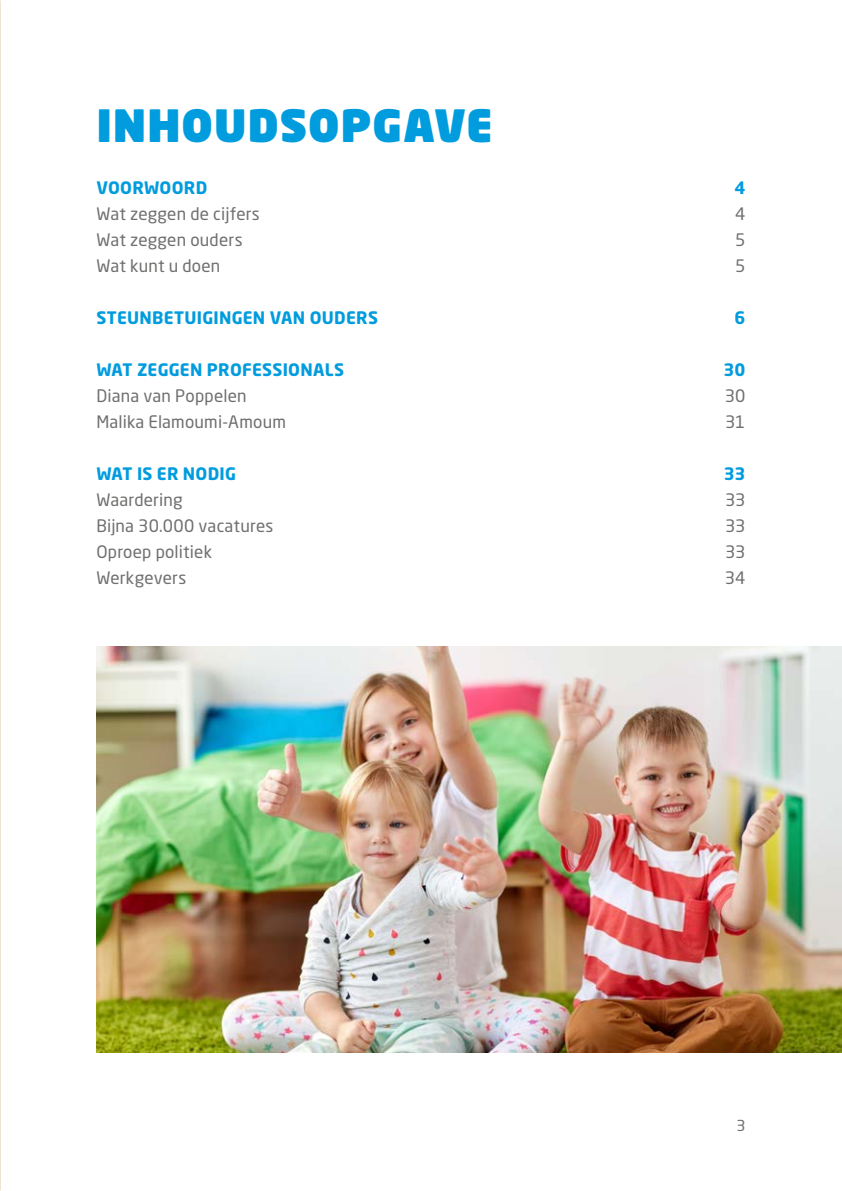
<style>
.page{position:relative;width:842px;height:1191px;background:#fff}
.page>*{position:absolute;margin:0;border:0;box-sizing:border-box;transform-origin:0 0}
.t1{font:900 44px "Neo Sans Pro";letter-spacing:.02em;color:#009cde}
.t2{font:17px "Neo Sans Pro";letter-spacing:.01em;color:#6f6f6e}
.t3{font:700 17px "Neo Sans Pro";letter-spacing:.015em;color:#009cde}
.t4{font:15px "Neo Sans Pro";color:#6f6f6e}
</style>
<div class="page">
<img style="left:96px;top:646px;width:746px;height:406px">
<h1 class="t1" style="left:96px;top:97px;width:398px">INHOUDSOPGAVE</h1>
<p class="t3" style="left:96px;top:177px;width:112px">VOORWOORD</p>
<p class="t3" style="left:735px;top:177px;width:12px">4</p>
<p class="t2" style="left:96px;top:204px;width:165px">Wat zeggen de cijfers</p>
<p class="t2" style="left:735px;top:204px;width:12px">4</p>
<p class="t2" style="left:96px;top:230px;width:148px">Wat zeggen ouders</p>
<p class="t2" style="left:735px;top:230px;width:12px">5</p>
<p class="t2" style="left:96px;top:256px;width:125px">Wat kunt u doen</p>
<p class="t2" style="left:735px;top:256px;width:12px">5</p>
<p class="t3" style="left:96px;top:307px;width:283px">STEUNBETUIGINGEN VAN OUDERS</p>
<p class="t3" style="left:735px;top:307px;width:12px">6</p>
<p class="t3" style="left:96px;top:359px;width:249px">WAT ZEGGEN PROFESSIONALS</p>
<p class="t3" style="left:724px;top:359px;width:23px">30</p>
<p class="t2" style="left:96px;top:386px;width:152px">Diana van Poppelen</p>
<p class="t2" style="left:725px;top:386px;width:22px">30</p>
<p class="t2" style="left:96px;top:412px;width:191px">Malika Elamoumi-Amoum</p>
<p class="t2" style="left:725px;top:412px;width:22px">31</p>
<p class="t3" style="left:96px;top:463px;width:141px">WAT IS ER NODIG</p>
<p class="t3" style="left:724px;top:463px;width:23px">33</p>
<p class="t2" style="left:96px;top:490px;width:88px">Waardering</p>
<p class="t2" style="left:725px;top:490px;width:22px">33</p>
<p class="t2" style="left:96px;top:516px;width:179px">Bijna 30.000 vacatures</p>
<p class="t2" style="left:725px;top:516px;width:22px">33</p>
<p class="t2" style="left:96px;top:542px;width:117px">Oproep politiek</p>
<p class="t2" style="left:725px;top:542px;width:22px">33</p>
<p class="t2" style="left:96px;top:568px;width:91px">Werkgevers</p>
<p class="t2" style="left:725px;top:568px;width:22px">34</p>
<p class="t4" style="left:736px;top:1116px;width:11px">3</p>
</div>
